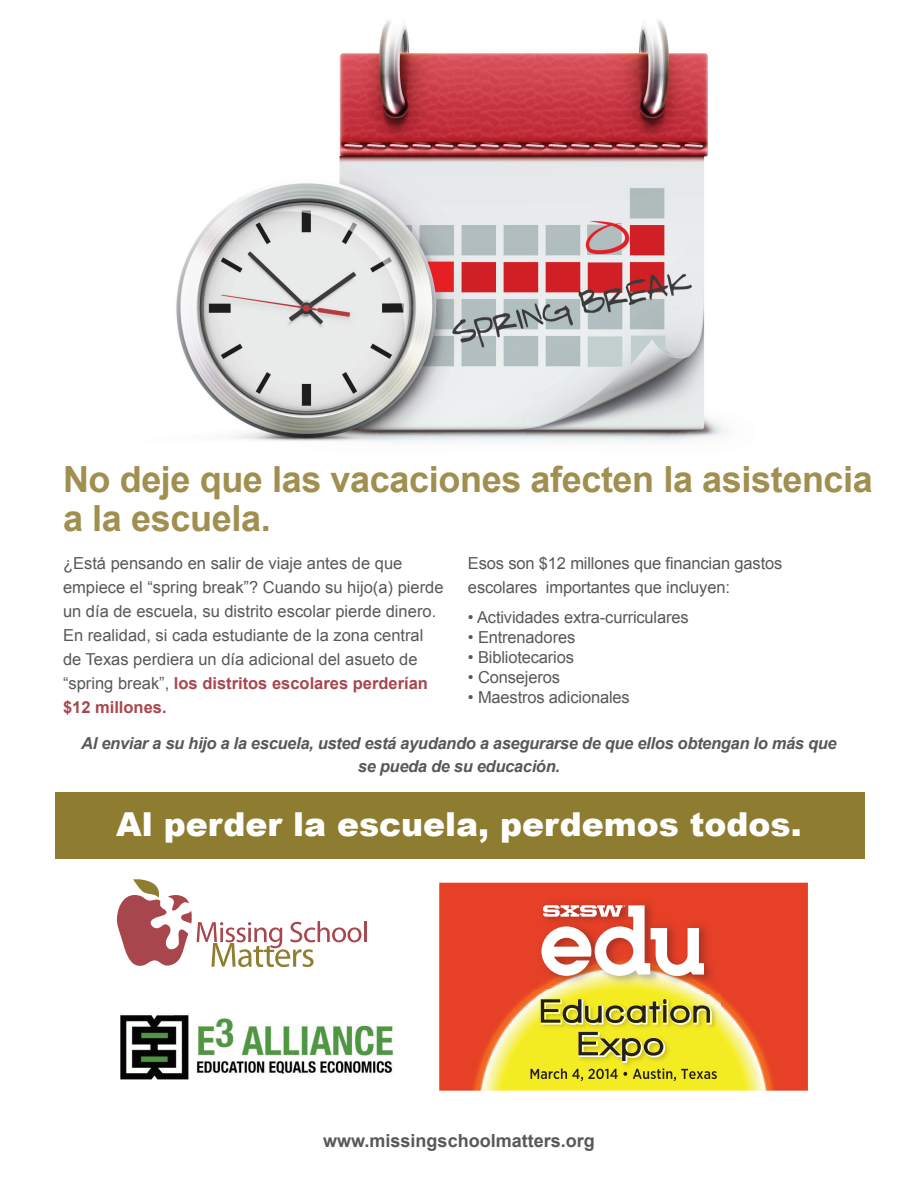
<style>
.page{position:relative;width:918px;height:1188px;background:#fff}
.page>*{position:absolute;margin:0;border:0;box-sizing:border-box;transform-origin:0 0}
.t1{font:700 36px/39px "Arial";letter-spacing:-.01em;color:#a08f4f}
.t2{font:900 33px "Arial";color:#fff}
.t3{font:700 18px "Arial";color:#57585a}
.t4{font:16.5px/24px "Arial";color:#57585a}
.t5{font:italic 700 16.5px/23.4px "Arial";letter-spacing:-.02em;color:#57585a;text-align:center}
.s1{font-weight:700;color:#a8464f}
</style>
<div class="page">
<div style="left:56px;top:792px;width:810px;height:66px;background:#8e7c31"></div>
<img style="left:439px;top:883px;width:369px;height:208px">
<img style="left:537px;top:995px;width:183px;height:77px">
<svg style="left:540px;top:999px;width:172px;height:26px;background:#b1ab42"></svg>
<svg style="left:578px;top:1031px;width:87px;height:32px;background:#b9b338"></svg>
<svg style="left:531px;top:1069px;width:96px;height:12px"></svg>
<svg style="left:633px;top:1069px;width:84px;height:12px"></svg>
<img style="left:536px;top:898px;width:183px;height:90px">
<svg style="left:541px;top:905px;width:163px;height:71px"></svg>
<hr style="left:364px;top:921px;width:3px;height:21px;background:#a8464e">
<svg style="left:117px;top:879px;width:244px;height:89px"></svg>
<img style="left:120px;top:1014px;width:273px;height:65px">
<img style="left:176px;top:19px;width:552px;height:424px">
<h1 class="t1" style="left:63px;top:461px;width:811px">No deje que las vacaciones afecten la asistencia a la escuela.</h1>
<p class="t4" style="left:63px;top:551px;width:382px">¿Está pensando en salir de viaje antes de que empiece el “spring break”? Cuando su hijo(a) pierde un día de escuela, su distrito escolar pierde dinero.<br>En realidad, si cada estudiante de la zona central de Texas perdiera un día adicional del asueto de “spring break”, <span class="s1">los distritos escolares perderían $12 millones.</span></p>
<p class="t4" style="left:468px;top:552px;width:316px">Esos son $12 millones que financian gastos escolares importantes que incluyen:</p>
<p class="t4" style="left:468px;top:606px;width:222px">• Actividades extra-curriculares</p>
<p class="t4" style="left:468px;top:626px;width:109px">• Entrenadores</p>
<p class="t4" style="left:468px;top:645px;width:107px">• Bibliotecarios</p>
<p class="t4" style="left:468px;top:665px;width:93px">• Consejeros</p>
<p class="t4" style="left:468px;top:685px;width:163px">• Maestros adicionales</p>
<p class="t5" style="left:81px;top:732px;width:757px">Al enviar a su hijo a la escuela, usted está ayudando a asegurarse de que ellos obtengan lo más que se pueda de su educación.</p>
<h2 class="t2" style="left:116px;top:800px;width:687px">Al perder la escuela, perdemos todos.</h2>
<p class="t3" style="left:323px;top:1129px;width:273px">www.missingschoolmatters.org</p>
</div>
